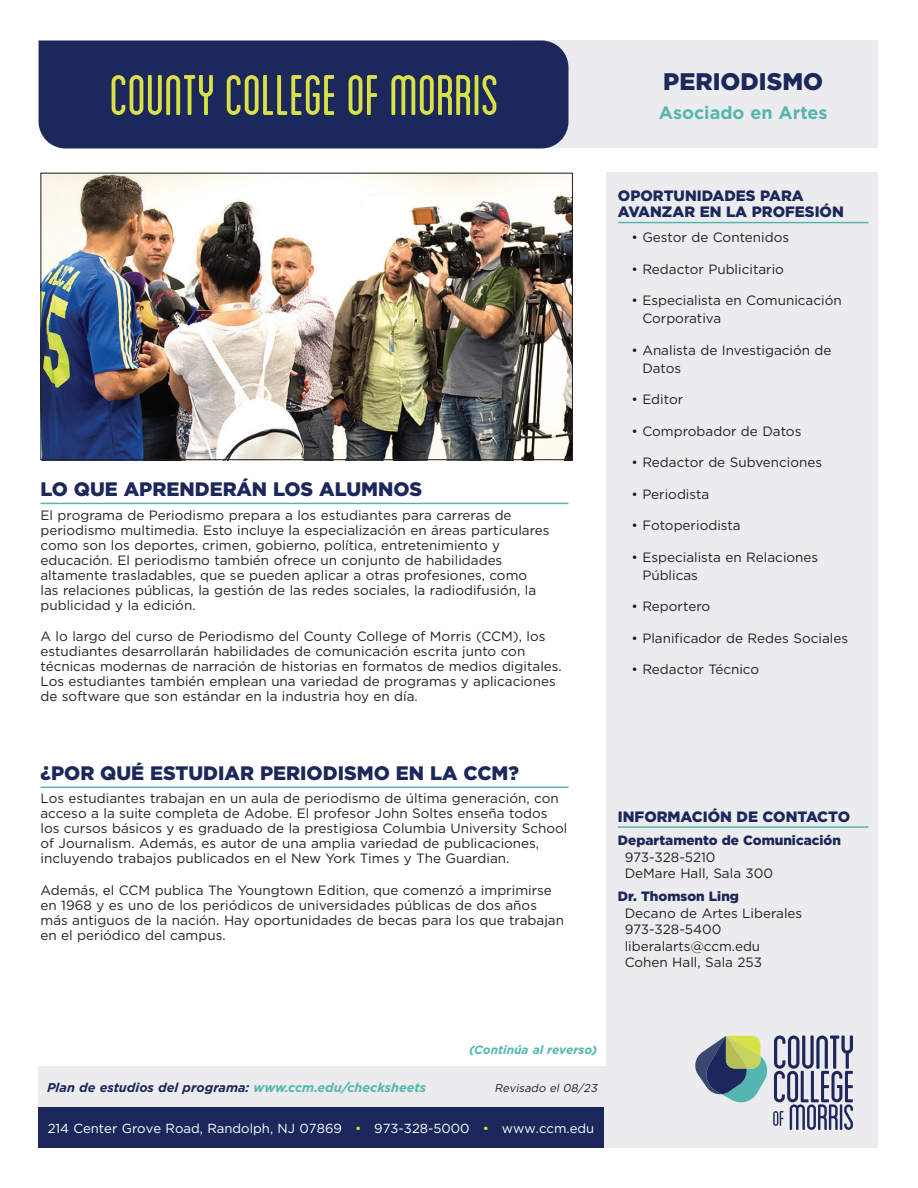
<style>
.page{position:relative;width:918px;height:1188px;background:#fff}
.page>*{position:absolute;margin:0;border:0;box-sizing:border-box;transform-origin:0 0}
.t1{font:condensed 60px "Blanch";letter-spacing:-.005em;color:#d9e146}
.MastHeader{font:900 24px "Gotham";color:#1c275b}
.Headers{font:900 19.5px "Gotham";color:#1c275b}
.Degree_Type{font:700 18px "Gotham";color:#55b6b1}
.Headers_Grey_Sidebar{font:900 15px/16.5px "Gotham";color:#1c275b}
.Copy{font:13.5px/15px "Gotham";color:#231f20}
.Careers{font:13.5px/18px "Gotham";color:#231f20}
.Contact_Details{font:13.5px/16.5px "Gotham";color:#231f20}
.Contact_Bold_Name{font:900 13.5px "Gotham";color:#1c275b}
.t2{font:13.2px "Gotham";color:#fff}
.t3{font:italic 700 12.75px "Gotham";color:#1c275b}
.Continued{font:italic 700 12px "Gotham";color:#55b6b1}
.t4{font:italic 11.25px "Gotham";color:#231f20}
.s1{color:#55b6b1}
.s2{color:#d9e146}
</style>
<div class="page">
<div style="left:513px;top:40px;width:365px;height:108px;background:#ececee"></div>
<div style="left:39px;top:40px;width:529px;height:108px;background:#1c275b"></div>
<div style="left:606px;top:173px;width:272px;height:893px;background:#ececee"></div>
<div style="left:38px;top:1066px;width:840px;height:82px;background:#ececee"></div>
<div style="left:38px;top:1107px;width:565px;height:41px;background:#1c275b"></div>
<svg style="left:695px;top:1036px;width:158px;height:94px"></svg>
<hr style="left:40px;top:503px;width:528px;height:1px;background:#55b6b1">
<hr style="left:40px;top:787px;width:528px;height:1px;background:#55b6b1">
<img style="left:42px;top:175px;width:529px;height:283px">
<div style="left:40px;top:173px;width:533px;height:287px;border:1px solid #231f20"></div>
<hr style="left:618px;top:222px;width:251px;height:1px;background:#55b6b1">
<hr style="left:618px;top:826px;width:251px;height:2px;background:#55b6b1">
<p class="t1" style="left:110px;top:63px;width:391px">COUNTY COLLEGE OF MORRIS</p>
<p class="Headers" style="left:40px;top:476px;width:383px">LO QUE APRENDERÁN LOS ALUMNOS</p>
<p class="Copy" style="left:40px;top:507px;width:511px">El programa de Periodismo prepara a los estudiantes para carreras de periodismo multimedia. Esto incluye la especialización en áreas particulares como son los deportes, crimen, gobierno, política, entretenimiento y educación. El periodismo también ofrece un conjunto de habilidades altamente trasladables, que se pueden aplicar a otras profesiones, como<br>las relaciones públicas, la gestión de las redes sociales, la radiodifusión, la publicidad y la edición.</p>
<p class="Copy" style="left:40px;top:628px;width:523px">A lo largo del curso de Periodismo del County College of Morris (CCM), los estudiantes desarrollarán habilidades de comunicación escrita junto con técnicas modernas de narración de historias en formatos de medios digitales.<br>Los estudiantes también emplean una variedad de programas y aplicaciones de software que son estándar en la industria hoy en día.</p>
<p class="Headers" style="left:40px;top:759px;width:480px">¿POR QUÉ ESTUDIAR PERIODISMO EN LA CCM?</p>
<p class="Copy" style="left:40px;top:791px;width:528px">Los estudiantes trabajan en un aula de periodismo de última generación, con acceso a la suite completa de Adobe. El profesor John Soltes enseña todos los cursos básicos y es graduado de la prestigiosa Columbia University School of Journalism. Además, es autor de una amplia variedad de publicaciones, incluyendo trabajos publicados en el New York Times y The Guardian.</p>
<p class="Copy" style="left:40px;top:882px;width:525px">Además, el CCM publica The Youngtown Edition, que comenzó a imprimirse en 1968 y es uno de los periódicos de universidades públicas de dos años más antiguos de la nación. Hay oportunidades de becas para los que trabajan en el periódico del campus.</p>
<p class="MastHeader" style="left:663px;top:65px;width:161px">PERIODISMO</p>
<p class="Degree_Type" style="left:659px;top:100px;width:170px">Asociado en Artes</p>
<p class="Headers_Grey_Sidebar" style="left:618px;top:187px;width:227px">OPORTUNIDADES PARA<br>AVANZAR EN LA PROFESIÓN</p>
<p class="Careers" style="left:631px;top:228px;width:159px">• Gestor de Contenidos</p>
<p class="Careers" style="left:631px;top:260px;width:154px">• Redactor Publicitario</p>
<p class="Careers" style="left:642px;top:291px;width:201px;text-indent:-11px">• Especialista en Comunicación<br>Corporativa</p>
<p class="Careers" style="left:642px;top:341px;width:191px;text-indent:-11px">• Analista de Investigación de<br>Datos</p>
<p class="Careers" style="left:631px;top:390px;width:53px">• Editor</p>
<p class="Careers" style="left:631px;top:422px;width:171px">• Comprobador de Datos</p>
<p class="Careers" style="left:631px;top:453px;width:192px">• Redactor de Subvenciones</p>
<p class="Careers" style="left:631px;top:485px;width:79px">• Periodista</p>
<p class="Careers" style="left:631px;top:516px;width:111px">• Fotoperiodista</p>
<p class="Careers" style="left:642px;top:548px;width:177px;text-indent:-11px">• Especialista en Relaciones<br>Públicas</p>
<p class="Careers" style="left:631px;top:597px;width:80px">• Reportero</p>
<p class="Careers" style="left:631px;top:629px;width:218px">• Planificador de Redes Sociales</p>
<p class="Careers" style="left:631px;top:660px;width:129px">• Redactor Técnico</p>
<p class="Headers_Grey_Sidebar" style="left:618px;top:808px;width:234px">INFORMACIÓN DE CONTACTO</p>
<p class="Contact_Bold_Name" style="left:618px;top:831px;width:224px">Departamento de Comunicación</p>
<p class="Contact_Details" style="left:625px;top:848px;width:150px">973-328-5210<br>DeMare Hall, Sala 300</p>
<p class="Contact_Bold_Name" style="left:618px;top:887px;width:123px">Dr. Thomson Ling</p>
<p class="Contact_Details" style="left:625px;top:905px;width:179px">Decano de Artes Liberales<br>973-328-5400 liberalarts@ccm.edu<br>Cohen Hall, Sala 253</p>
<p class="Continued" style="left:469px;top:1042px;width:130px">(Continúa al reverso)</p>
<p class="t3" style="left:47px;top:1079px;width:381px">Plan de estudios del programa: <span class="s1">www.ccm.edu/checksheets</span></p>
<p class="t4" style="left:495px;top:1081px;width:107px">Revisado el 08/23</p>
<p class="t2" style="left:48px;top:1120px;width:548px">214 Center Grove Road, Randolph, NJ 07869 <span class="s2">•</span> 973-328-5000 <span class="s2">•</span> www.ccm.edu</p>
</div>
